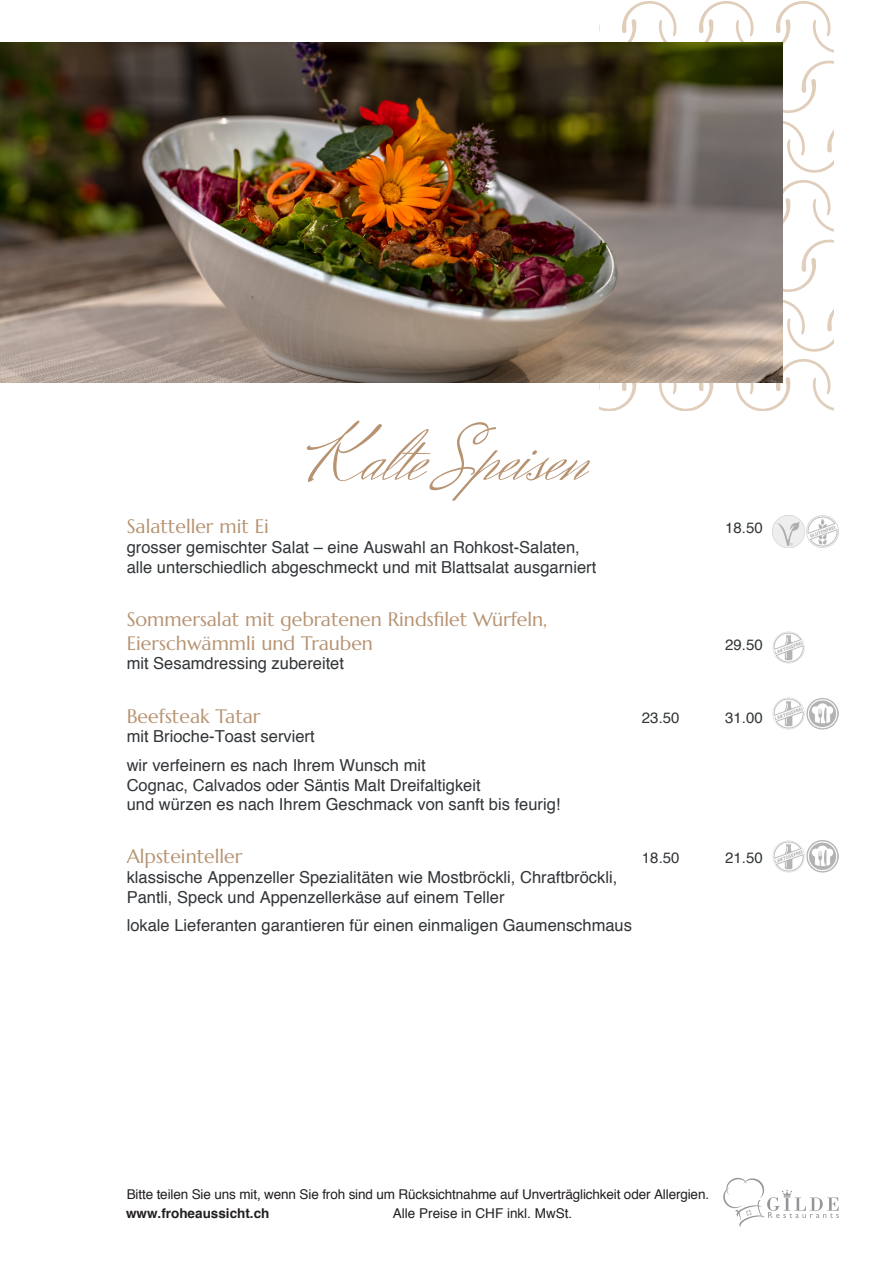
<style>
.page{position:relative;width:893px;height:1263px;background:#fff}
.page>*{position:absolute;margin:0;border:0;box-sizing:border-box;transform-origin:0 0}
.t1{font:75px "Herr Von Muellerhoff";color:#b79372}
.t2{font:19.5px/23.4px "Marcellus";color:#b69372}
.t3{font:16.5px/19.8px "Helvetica";color:#313538}
.t4{font:16.5px/19.8px "Helvetica";color:#313639}
.t5{font:15px "Helvetica";color:#313538}
.t6{font:15px "Helvetica";color:#313639}
.t7{font:13.5px/19.5px "Helvetica";letter-spacing:-.01em;color:#231f20}
.t8{font:700 13.5px "Helvetica";color:#231f20}
.s1{font-family:"Mr De Haviland"}
</style>
<div class="page">
<svg style="left:600px;top:1px;width:233px;height:409px"></svg>
<svg style="left:723px;top:1178px;width:116px;height:49px"></svg>
<img style="left:772px;top:631px;width:32px;height:33px">
<img style="left:772px;top:515px;width:32px;height:32px">
<img style="left:806px;top:515px;width:33px;height:32px">
<img style="left:772px;top:697px;width:32px;height:32px">
<img style="left:806px;top:698px;width:33px;height:31px">
<img style="left:772px;top:840px;width:32px;height:32px">
<img style="left:806px;top:840px;width:33px;height:32px">
<img style="left:0;top:43px;width:782px;height:340px">
<h1 class="t1" style="left:307px;top:410px;width:281px">Kalte <span class="s1">S</span>peisen</h1>
<p class="t2" style="left:127px;top:515px;width:144px">Salatteller mit Ei</p>
<p class="t6" style="left:725px;top:519px;width:39px">18.50</p>
<p class="t4" style="left:127px;top:537px;width:471px">grosser gemischter Salat – eine Auswahl an Rohkost-Salaten, alle unterschiedlich abgeschmeckt und mit Blattsalat ausgarniert</p>
<p class="t2" style="left:127px;top:608px;width:422px">Sommersalat mit gebratenen Rindsfilet Würfeln,<br>Eierschwämmli und Trauben</p>
<p class="t5" style="left:725px;top:635px;width:39px">29.50</p>
<p class="t3" style="left:127px;top:653px;width:219px">mit Sesamdressing zubereitet</p>
<p class="t2" style="left:127px;top:704px;width:135px">Beefsteak Tatar</p>
<p class="t5" style="left:642px;top:708px;width:39px">23.50</p>
<p class="t5" style="left:725px;top:708px;width:39px">31.00</p>
<p class="t3" style="left:127px;top:722px;width:300px;line-height:28.3px">mit Brioche-Toast serviert<br>wir verfeinern es nach Ihrem Wunsch mit</p>
<p class="t3" style="left:127px;top:774px;width:435px">Cognac, Calvados oder Säntis Malt Dreifaltigkeit<br>und würzen es nach Ihrem Geschmack von sanft bis feurig!</p>
<p class="t2" style="left:127px;top:845px;width:117px">Alpsteinteller</p>
<p class="t5" style="left:642px;top:849px;width:39px">18.50</p>
<p class="t5" style="left:725px;top:849px;width:39px">21.50</p>
<p class="t3" style="left:127px;top:867px;width:492px">klassische Appenzeller Spezialitäten wie Mostbröckli, Chraftbröckli,<br>Pantli, Speck und Appenzellerkäse auf einem Teller</p>
<p class="t3" style="left:127px;top:915px;width:507px">lokale Lieferanten garantieren für einen einmaligen Gaumenschmaus</p>
<p class="t7" style="left:393px;top:1184px;width:318px;text-indent:-266px">Bitte teilen Sie uns mit, wenn Sie froh sind um Rücksichtnahme auf Unverträglichkeit oder Allergien.<br>Alle Preise in CHF inkl. MwSt.</p>
<p class="t8" style="left:126px;top:1205px;width:145px">www.froheaussicht.ch</p>
</div>
